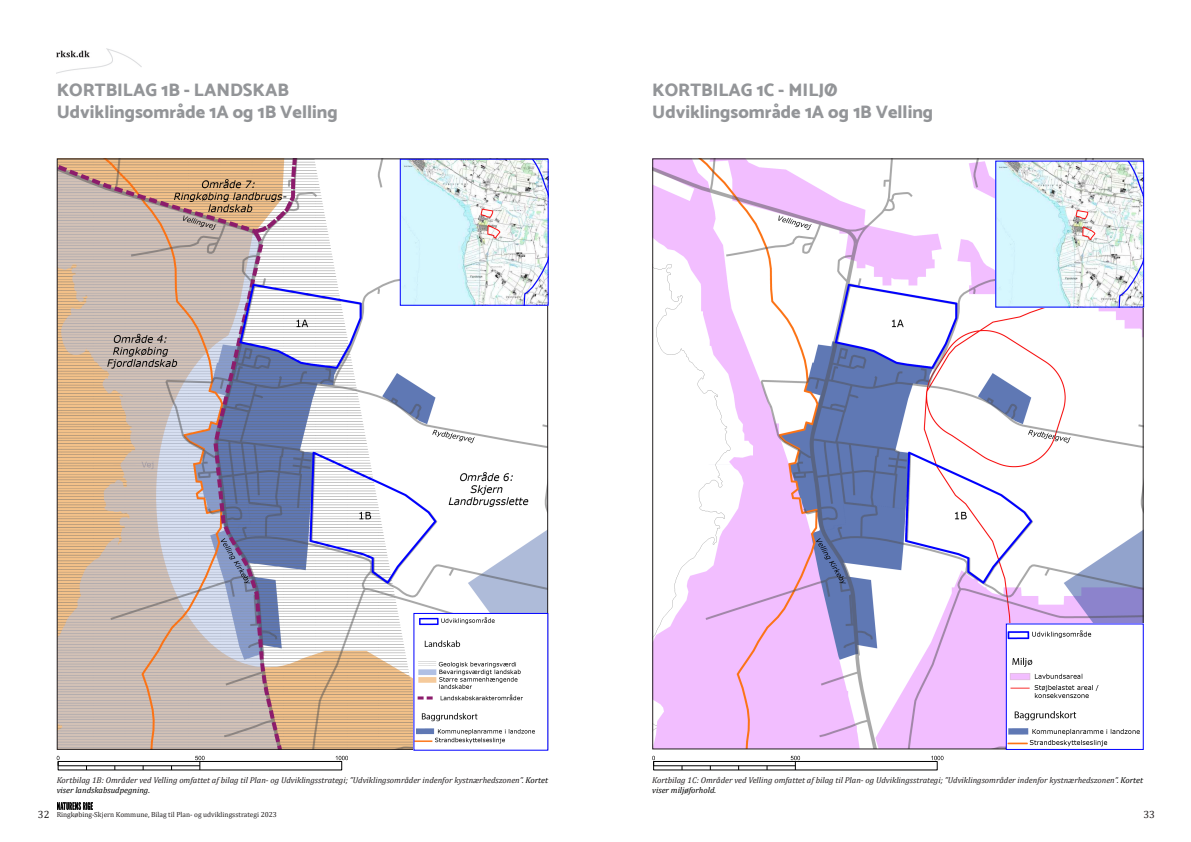
<style>
.page{position:relative;width:1191px;height:842px;background:#fff}
.page>*{position:absolute;margin:0;border:0;box-sizing:border-box;transform-origin:0 0}
.Overskrift_-_bilag_b{font:800 18px "Catamaran";color:#939598}
.t1{font:10.5px "Cambria";color:#231f20}
.Billedtekst{font:italic 8.5px/10.2px "Cambria";color:#231f20}
.t2{font:7.3px "Cambria";color:#231f20}
.s1{color:#000}
.s2{font-size:10.5px}
</style>
<div class="page">
<img style="left:57px;top:802px;width:36px;height:7px">
<img style="left:57px;top:48px;width:84px;height:25px">
<img style="left:59px;top:161px;width:487px;height:586px">
<div style="left:58px;top:761px;width:284px;height:9px;border:1px solid #000"></div>
<hr style="left:58px;top:766px;width:142px;height:1px;background:#000">
<svg style="left:57px;top:756px;width:2px;height:10px"></svg>
<svg style="left:195px;top:756px;width:9px;height:14px"></svg>
<svg style="left:336px;top:756px;width:12px;height:4px"></svg>
<img style="left:402px;top:161px;width:144px;height:143px">
<div style="left:400px;top:159px;width:148px;height:147px;border:1px solid #00f"></div>
<img style="left:415px;top:615px;width:131px;height:132px">
<img style="left:654px;top:161px;width:487px;height:586px">
<div style="left:653px;top:761px;width:284px;height:9px;border:1px solid #000"></div>
<hr style="left:653px;top:766px;width:142px;height:1px;background:#000">
<svg style="left:652px;top:756px;width:3px;height:10px"></svg>
<svg style="left:790px;top:756px;width:10px;height:14px"></svg>
<svg style="left:931px;top:756px;width:12px;height:4px"></svg>
<img style="left:997px;top:163px;width:145px;height:143px">
<img style="left:1008px;top:625px;width:133px;height:122px">
<div style="left:1006px;top:623px;width:137px;height:127px;border:1px solid #00f"></div>
<p class="Overskrift_-_bilag_b" style="left:57px;top:79px;width:234px">KORTBILAG 1B - LANDSKAB</p>
<p class="Overskrift_-_bilag_b" style="left:57px;top:101px;width:282px">Udviklingsområde 1A og 1B Velling</p>
<p class="Overskrift_-_bilag_b" style="left:652px;top:79px;width:187px">KORTBILAG 1C - MILJØ</p>
<p class="Overskrift_-_bilag_b" style="left:652px;top:101px;width:282px">Udviklingsområde 1A og 1B Velling</p>
<p class="Billedtekst" style="left:57px;top:774px;width:493px">Kortbilag 1B: Områder ved Velling omfattet af bilag til Plan- og Udviklingsstrategi; ”Udviklingsområder indenfor kystnærhedszonen”. <span class="s1">Kortet viser landskabsudpegning.</span></p>
<p class="Billedtekst" style="left:652px;top:774px;width:492px">Kortbilag 1C: Områder ved Velling omfattet af bilag til Plan- og Udviklingsstrategi; ”Udviklingsområder indenfor kystnærhedszonen”. <span class="s1">Kortet viser miljøforhold.</span></p>
<p class="t2" style="left:38px;top:810px;width:240px"><span class="s2">32</span> Ringkøbing-Skjern Kommune, Bilag til Plan- og udviklingsstrategi 2023</p>
<p class="t1" style="left:1143px;top:808px;width:13px">33</p>
</div>
